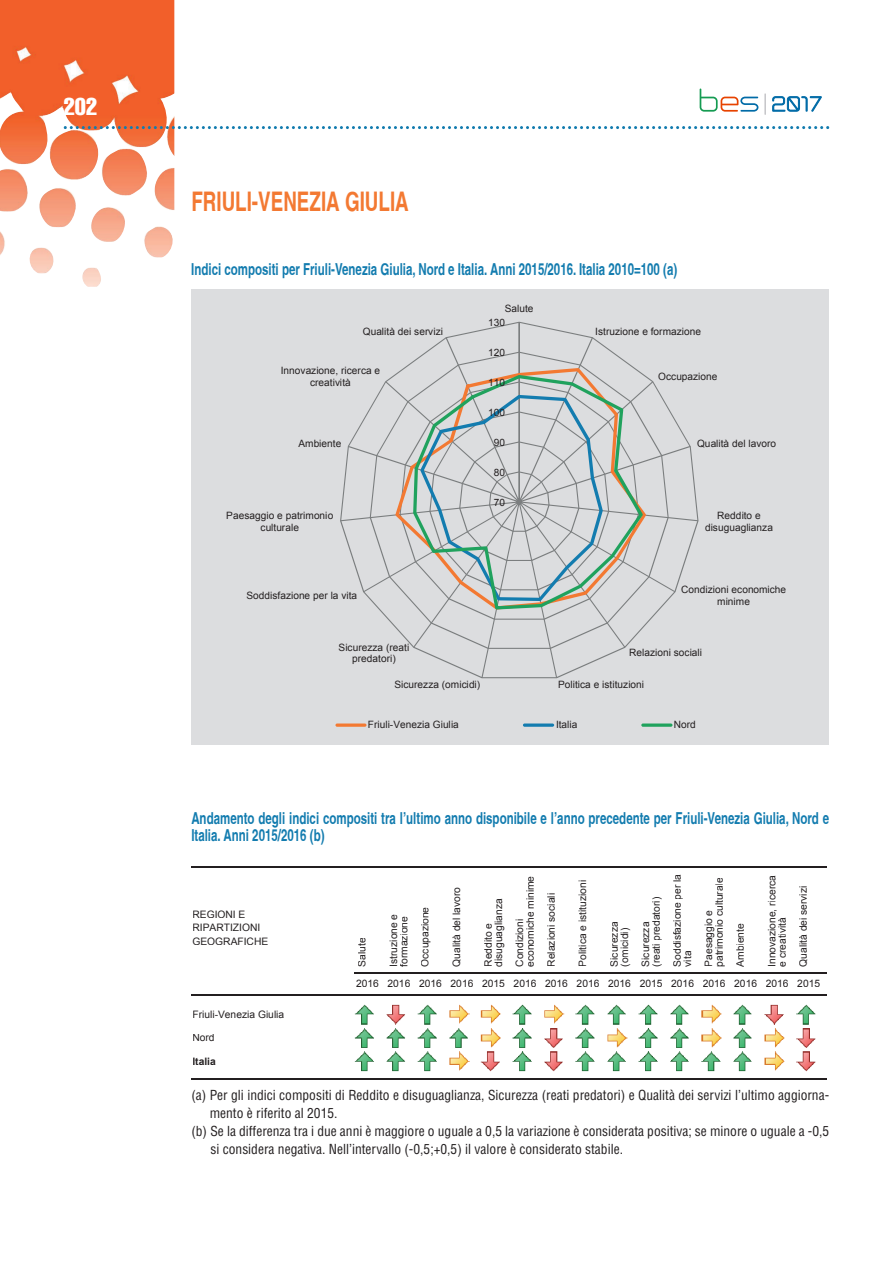
<style>
.page{position:relative;width:893px;height:1263px;background:#fff}
.page>*{position:absolute;margin:0;border:0;box-sizing:border-box;transform-origin:0 0}
.t1{font:700 condensed 27px "Helvetica";color:#f37932;scale:.85 1}
.t2{font:24px "Helvetica LT Std Comp";color:#fff}
.t3{font:700 condensed 16.5px/16.5px "Helvetica";color:#137caf;scale:.85 1}
.t4{font:condensed 13.5px "Helvetica LT Std";color:#231f20}
.t5{font:10.2px/10.5px "Arial";color:#231f20}
.t6{font:700 10.2px "Arial";color:#231f20}
.t7{font:10.05px/11.7px "Arial";letter-spacing:.005em;color:#231f20;text-align:center}
</style>
<div class="page">
<img style="left:0;top:0;width:175px;height:287px">
<svg style="left:64px;top:126px;width:765px;height:3px"></svg>
<svg style="left:765px;top:94px;width:1px;height:20px"></svg>
<svg style="left:700px;top:89px;width:58px;height:23px"></svg>
<svg style="left:772px;top:96px;width:50px;height:16px"></svg>
<div style="left:191px;top:289px;width:638px;height:456px;background:#dcdddf"></div>
<svg style="left:341px;top:322px;width:357px;height:356px"></svg>
<svg style="left:395px;top:368px;width:251px;height:241px"></svg>
<svg style="left:413px;top:375px;width:230px;height:234px"></svg>
<svg style="left:335px;top:723px;width:31px;height:4px"></svg>
<svg style="left:523px;top:723px;width:31px;height:4px"></svg>
<svg style="left:641px;top:723px;width:31px;height:4px"></svg>
<img style="left:354px;top:1004px;width:462px;height:68px">
<hr style="left:191px;top:866px;width:636px;height:2px;background:#231f20">
<hr style="left:354px;top:973px;width:473px;height:1px;background:#231f20">
<hr style="left:191px;top:994px;width:636px;height:1px;background:#231f20">
<hr style="left:191px;top:1079px;width:636px;height:1px;background:#231f20">
<h2 class="t2" style="left:64px;top:91px;width:35px">202</h2>
<h1 class="t1" style="left:191px;top:185px;width:257px">FRIULI-VENEZIA GIULIA</h1>
<h3 class="t3" style="left:191px;top:260px;width:573px">Indici compositi per Friuli-Venezia Giulia, Nord e Italia. Anni 2015/2016. Italia 2010=100 (a)</h3>
<p class="t7" style="left:505px;top:303px;width:30px">Salute</p>
<p class="t7" style="left:363px;top:325px;width:82px">Qualità dei servizi</p>
<p class="t7" style="left:281px;top:365px;width:101px">Innovazione, ricerca e creatività</p>
<p class="t7" style="left:488px;top:317px;width:19px">130</p>
<p class="t7" style="left:488px;top:347px;width:19px">120</p>
<p class="t7" style="left:488px;top:376px;width:19px">110</p>
<p class="t7" style="left:595px;top:325px;width:107px">Istruzione e formazione</p>
<p class="t7" style="left:658px;top:371px;width:61px">Occupazione</p>
<p class="t7" style="left:488px;top:406px;width:19px">100</p>
<p class="t7" style="left:298px;top:438px;width:44px">Ambiente</p>
<p class="t7" style="left:494px;top:436px;width:13px">90</p>
<p class="t7" style="left:697px;top:438px;width:81px">Qualità del lavoro</p>
<p class="t7" style="left:494px;top:466px;width:13px">80</p>
<p class="t7" style="left:494px;top:496px;width:13px">70</p>
<p class="t7" style="left:226px;top:510px;width:109px">Paesaggio e patrimonio culturale</p>
<p class="t7" style="left:705px;top:510px;width:69px">Reddito e disuguaglianza</p>
<p class="t7" style="left:246px;top:589px;width:112px">Soddisfazione per la vita</p>
<p class="t7" style="left:681px;top:583px;width:107px">Condizioni economiche minime</p>
<p class="t7" style="left:339px;top:641px;width:72px">Sicurezza (reati predatori)</p>
<p class="t7" style="left:629px;top:647px;width:74px">Relazioni sociali</p>
<p class="t7" style="left:394px;top:679px;width:87px">Sicurezza (omicidi)</p>
<p class="t7" style="left:558px;top:679px;width:88px">Politica e istituzioni</p>
<p class="t7" style="left:368px;top:719px;width:92px">Friuli-Venezia Giulia</p>
<p class="t7" style="left:556px;top:719px;width:23px">Italia</p>
<p class="t7" style="left:674px;top:719px;width:23px">Nord</p>
<h3 class="t3" style="left:191px;top:810px;width:752px">Andamento degli indici compositi tra l’ultimo anno disponibile e l’anno precedente per Friuli-Venezia Giulia, Nord e<br>Italia. Anni 2015/2016 (b)</h3>
<p class="t5" style="left:192px;top:907px;width:77px;line-height:13.5px">REGIONI E<br>RIPARTIZIONI<br>GEOGRAFICHE</p>
<p class="t5" style="left:192px;top:1009px;width:93px">Friuli-Venezia Giulia</p>
<p class="t5" style="left:192px;top:1033px;width:24px">Nord</p>
<p class="t6" style="left:192px;top:1054px;width:25px">Italia</p>
<p class="t5" style="left:672px;top:967px;width:94px;rotate:-90deg">Soddisfazione per la vita</p>
<p class="t5" style="left:704px;top:967px;width:91px;rotate:-90deg">Paesaggio e patrimonio culturale</p>
<p class="t5" style="left:767px;top:967px;width:93px;rotate:-90deg">Innovazione, ricerca e creatività</p>
<p class="t5" style="left:798px;top:967px;width:82px;rotate:-90deg">Qualità dei servizi</p>
<p class="t5" style="left:356px;top:978px;width:466px">2016 2016 2016 2016 2015 2016 2016 2016 2016 2015 2016 2016 2016 2016 2015</p>
<p class="t5" style="left:514px;top:967px;width:92px;rotate:-90deg">Condizioni economiche minime</p>
<p class="t5" style="left:577px;top:967px;width:88px;rotate:-90deg">Politica e istituzioni</p>
<p class="t5" style="left:451px;top:967px;width:81px;rotate:-90deg">Qualità del lavoro</p>
<p class="t5" style="left:483px;top:967px;width:70px;rotate:-90deg">Reddito e disuguaglianza</p>
<p class="t5" style="left:546px;top:967px;width:75px;rotate:-90deg">Relazioni sociali</p>
<p class="t5" style="left:640px;top:967px;width:71px;rotate:-90deg">Sicurezza (reati predatori)</p>
<p class="t5" style="left:388px;top:967px;width:54px;rotate:-90deg">Istruzione e formazione</p>
<p class="t5" style="left:420px;top:967px;width:61px;rotate:-90deg">Occupazione</p>
<p class="t5" style="left:609px;top:967px;width:47px;rotate:-90deg">Sicurezza (omicidi)</p>
<p class="t5" style="left:735px;top:967px;width:45px;rotate:-90deg">Ambiente</p>
<p class="t5" style="left:357px;top:967px;width:31px;rotate:-90deg">Salute</p>
<h3 class="t4" style="left:191px;top:1086px;width:639px">(a) Per gli indici compositi di Reddito e disuguaglianza, Sicurezza (reati predatori) e Qualità dei servizi l’ultimo aggiorna-</h3>
<h3 class="t4" style="left:210px;top:1104px;width:129px">mento è riferito al 2015.</h3>
<h3 class="t4" style="left:191px;top:1122px;width:639px">(b) Se la differenza tra i due anni è maggiore o uguale a 0,5 la variazione è considerata positiva; se minore o uguale a -0,5</h3>
<h3 class="t4" style="left:210px;top:1140px;width:414px">si considera negativa. Nell’intervallo (-0,5;+0,5) il valore è considerato stabile.</h3>
</div>
